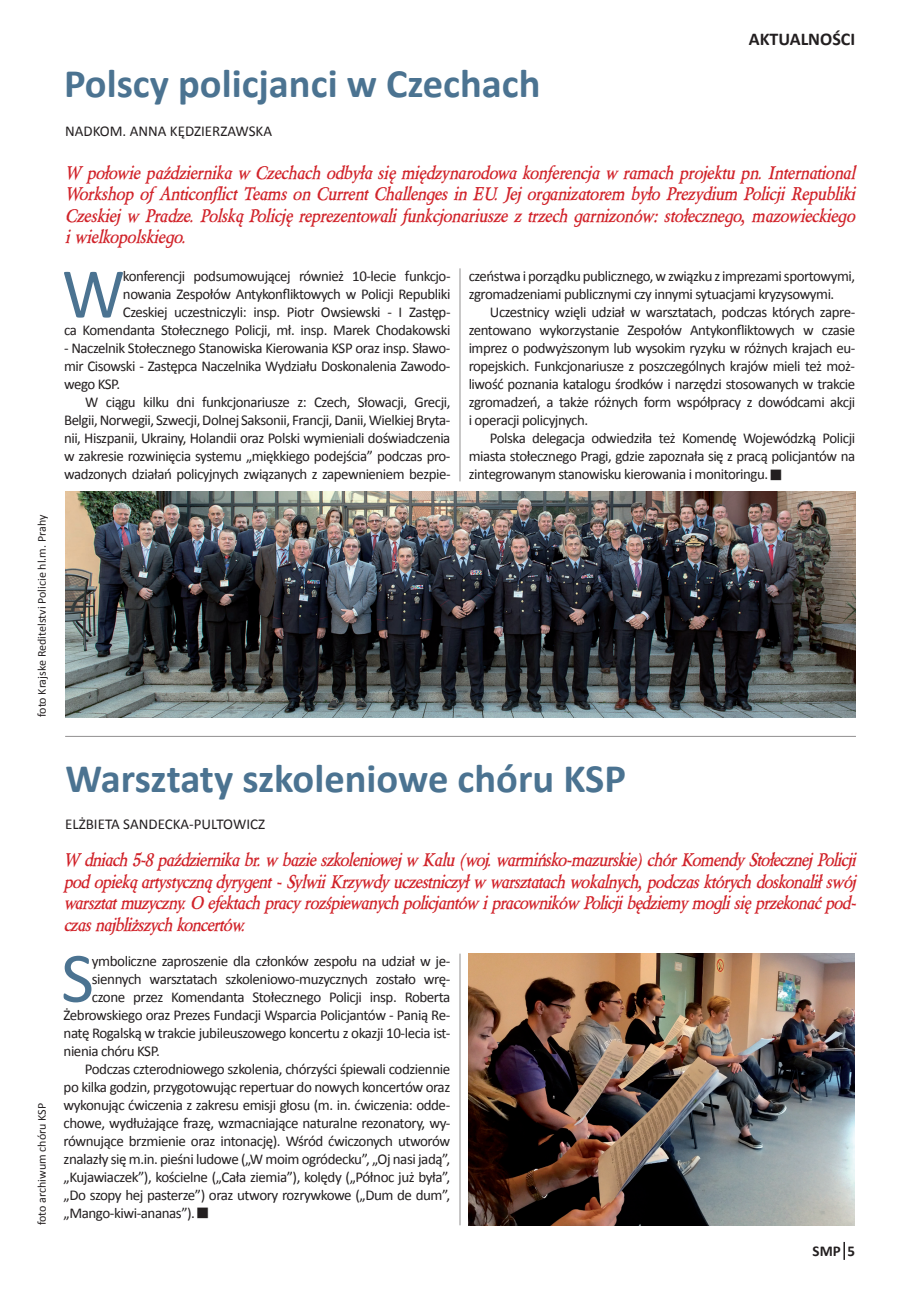
<style>
.page{position:relative;width:919px;height:1289px;background:#fff}
.page>*{position:absolute;margin:0;border:0;box-sizing:border-box;transform-origin:0 0}
.t1{font:71.7px "Calibri";color:#4b7391}
.t2{font:700 40.5px "Calibri";color:#4b7391}
.t3{font:italic 700 18px/21.6px "Berylium";letter-spacing:-.02em;color:#d1232a;text-align:justify}
.t4{font:700 18px "Calibri";color:#231f20}
.t5{font:15px/18px "Calibri";letter-spacing:-.03em;color:#231f20;text-align:justify}
.t6{font:15px "Calibri";color:#231f20}
.t7{font:700 15px "Calibri";color:#231f20}
.t8{font:12px "Calibri";color:#231f20}
</style>
<div class="page">
<svg style="left:843px;top:1242px;width:1px;height:17px"></svg>
<hr style="left:459px;top:268px;width:1px;height:213px;background:#231f20">
<hr style="left:459px;top:953px;width:1px;height:272px;background:#231f20">
<hr style="left:65px;top:736px;width:790px;height:1px;background:#231f20">
<img style="left:65px;top:491px;width:790px;height:226px">
<img style="left:468px;top:953px;width:386px;height:272px">
<p class="t8" style="left:34px;top:717px;width:204px;rotate:-90deg">foto Krajske Reditelstvi Policie hl.m. Prahy</p>
<h2 class="t2" style="left:64px;top:58px;width:478px">Polscy policjanci w Czechach</h2>
<p class="t6" style="left:65px;top:122px;width:208px">NADKOM. ANNA KĘDZIERZAWSKA</p>
<p class="t4" style="left:748px;top:28px;width:108px">AKTUALNOŚCI</p>
<p class="t3" style="left:65px;top:162px;width:791px">W połowie października w Czechach odbyła się międzynarodowa konferencja w ramach projektu pn. International Workshop of Anticonflict Teams on Current Challenges in EU. Jej organizatorem było Prezydium Policji Republiki Czeskiej w Pradze. Polską Policję reprezentowali funkcjonariusze z trzech garnizonów: stołecznego, mazowieckiego i wielkopolskiego.</p>
<p class="t5" style="left:64px;top:267px;width:388px;text-align:right">konferencji podsumowującej również 10-lecie funkcjo-<br>nowania Zespołów Antykonfliktowych w Policji Republiki<br>Czeskiej uczestniczyli: insp. Piotr Owsiewski - I Zastęp-<br>ca Komendanta Stołecznego Policji, mł. insp. Marek Chodakowski</p>
<p class="t5" style="left:64px;top:339px;width:388px">- Naczelnik Stołecznego Stanowiska Kierowania KSP oraz insp. Sławo&shy;mir Cisowski - Zastępca Naczelnika Wydziału Doskonalenia Zawodo&shy;wego KSP.</p>
<p class="t5" style="left:64px;top:393px;width:388px;text-indent:21px">W ciągu kilku dni funkcjonariusze z: Czech, Słowacji, Grecji, Belgii, Norwegii, Szwecji, Dolnej Saksonii, Francji, Danii, Wielkiej Bryta&shy;nii, Hiszpanii, Ukrainy, Holandii oraz Polski wymieniali doświadczenia w zakresie rozwinięcia systemu „miękkiego podejścia” podczas pro&shy;wadzonych działań policyjnych związanych z zapewnieniem bezpie-</p>
<h1 class="t1" style="left:62px;top:248px;width:65px">W</h1>
<p class="t5" style="left:468px;top:267px;width:388px">czeństwa i porządku publicznego, w związku z imprezami sportowymi, zgromadzeniami publicznymi czy innymi sytuacjami kryzysowymi.</p>
<p class="t5" style="left:468px;top:303px;width:388px;text-indent:21px">Uczestnicy wzięli udział w warsztatach, podczas których zapre&shy;zentowano wykorzystanie Zespołów Antykonfliktowych w czasie imprez o podwyższonym lub wysokim ryzyku w różnych krajach eu&shy;ropejskich. Funkcjonariusze z poszczególnych krajów mieli też moż&shy;liwość poznania katalogu środków i narzędzi stosowanych w trakcie zgromadzeń, a także różnych form współpracy z dowódcami akcji i operacji policyjnych.</p>
<p class="t5" style="left:468px;top:429px;width:388px;text-indent:21px">Polska delegacja odwiedziła też Komendę Wojewódzką Policji miasta stołecznego Pragi, gdzie zapoznała się z pracą policjantów na zintegrowanym stanowisku kierowania i monitoringu.</p>
<p class="t8" style="left:34px;top:1225px;width:124px;rotate:-90deg">foto archiwum chóru KSP</p>
<h2 class="t2" style="left:65px;top:753px;width:562px">Warsztaty szkoleniowe chóru KSP</h2>
<p class="t6" style="left:65px;top:814px;width:201px">ELŻBIETA SANDECKA-PULTOWICZ</p>
<p class="t3" style="left:64px;top:849px;width:793px">W dniach 5-8 października br. w bazie szkoleniowej w Kalu (woj. warmińsko-mazurskie) chór Komendy Stołecznej Policji pod opieką artystyczną dyrygent - Sylwii Krzywdy uczestniczył w warsztatach wokalnych, podczas których doskonalił swój warsztat muzyczny. O efektach pracy rozśpiewanych policjantów i pracowników Policji będziemy mogli się przekonać pod&shy;czas najbliższych koncertów.</p>
<h1 class="t1" style="left:61px;top:932px;width:34px">S</h1>
<p class="t5" style="left:92px;top:951px;width:360px">ymboliczne zaproszenie dla członków zespołu na udział w je-</p>
<p class="t5" style="left:92px;top:969px;width:360px">siennych warsztatach szkoleniowo-muzycznych zostało wrę-</p>
<p class="t5" style="left:92px;top:987px;width:360px">czone przez Komendanta Stołecznego Policji insp. Roberta</p>
<p class="t5" style="left:64px;top:1005px;width:388px">Żebrowskiego oraz Prezes Fundacji Wsparcia Policjantów - Panią Re-</p>
<p class="t5" style="left:64px;top:1023px;width:388px">natę Rogalską w trakcie jubileuszowego koncertu z okazji 10-lecia ist-</p>
<p class="t5" style="left:64px;top:1041px;width:98px">nienia chóru KSP.</p>
<p class="t5" style="left:85px;top:1059px;width:367px">Podczas czterodniowego szkolenia, chórzyści śpiewali codziennie</p>
<p class="t5" style="left:64px;top:1077px;width:388px">po kilka godzin, przygotowując repertuar do nowych koncertów oraz</p>
<p class="t5" style="left:64px;top:1095px;width:388px">wykonując ćwiczenia z zakresu emisji głosu (m. in. ćwiczenia: odde-</p>
<p class="t5" style="left:64px;top:1113px;width:388px">chowe, wydłużające frazę, wzmacniające naturalne rezonatory, wy-</p>
<p class="t5" style="left:64px;top:1131px;width:388px">równujące brzmienie oraz intonację). Wśród ćwiczonych utworów</p>
<p class="t5" style="left:64px;top:1149px;width:388px">znalazły się m.in. pieśni ludowe („W moim ogródecku”, „Oj nasi jadą”,</p>
<p class="t5" style="left:64px;top:1167px;width:388px">„Kujawiaczek”), kościelne („Cała ziemia”), kolędy („Północ już była”,</p>
<p class="t5" style="left:64px;top:1185px;width:388px">„Do szopy hej pasterze”) oraz utwory rozrywkowe („Dum de dum”,</p>
<p class="t5" style="left:64px;top:1203px;width:133px">„Mango-kiwi-ananas”).</p>
<p class="t7" style="left:812px;top:1241px;width:44px">SMP 5</p>
</div>
